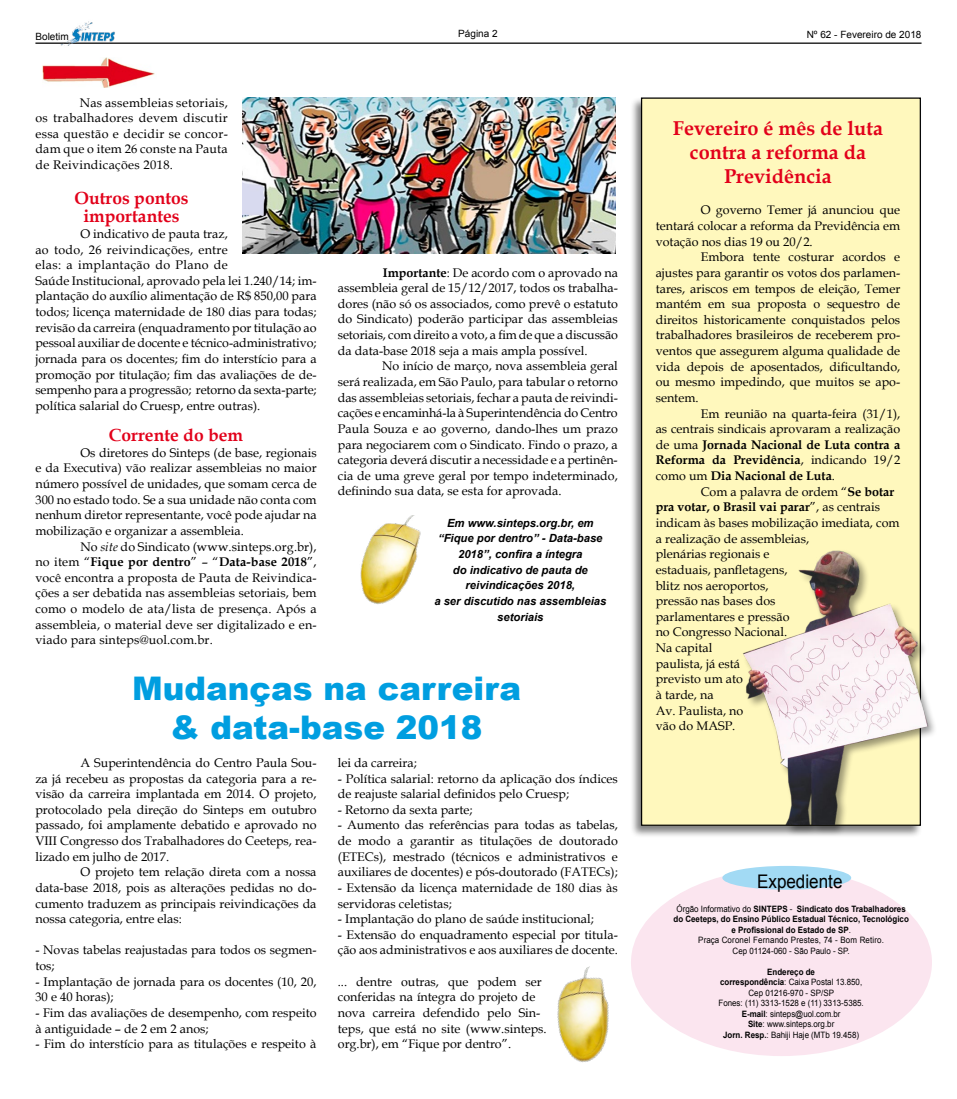
<style>
.page{position:relative;width:957px;height:1099px;background:#fff}
.page>*{position:absolute;margin:0;border:0;box-sizing:border-box;transform-origin:0 0}
.t1{font:900 32.5px/39px "Arial";color:#009ee0;text-align:center}
.t2{font:700 20px/24px "Book Antiqua";color:#e2001a;text-align:center}
.t3{font:18.75px "Arial";color:#000;scale:.91 1}
.t4{font:700 17.5px/18.8px "Book Antiqua";color:#e2001a;text-align:center}
.t5{font:12.5px/15.6px "Book Antiqua";color:#000;text-align:justify}
.t6{font:italic 700 11.25px/15.6px "Arial";color:#000;text-align:center}
.t7{font:10px "Arial";color:#000}
.t8{font:700 8.75px/10.5px "Arial";color:#000;text-align:center;scale:.91 1}
.t9{font:8.75px/10.5px "Arial";color:#000;text-align:center;scale:.91 1}
.s1{font-style:italic}
.s2{font-weight:700}
.s3{font-weight:400}
</style>
<div class="page">
<div style="left:631px;top:868px;width:301px;height:188px;background:#fbe5ef;border-radius:50%"></div>
<div style="left:722px;top:865px;width:129px;height:24px;background:#a2daf4;border-radius:50%"></div>
<hr style="left:35px;top:43px;width:886px;height:1px;background:#000">
<img style="left:58px;top:21px;width:60px;height:25px">
<img style="left:43px;top:58px;width:112px;height:30px">
<div style="left:629px;top:96px;width:294px;height:742px;background:#000;opacity:.5"></div>
<div style="left:641px;top:98px;width:279px;height:727px;background:#fff8bd"></div>
<img style="left:360px;top:515px;width:61px;height:89px">
<div style="left:742px;top:549px;width:196px;height:287px;background:#000;opacity:.4"></div>
<img style="left:742px;top:542px;width:191px;height:282px">
<img style="left:557px;top:966px;width:75px;height:97px">
<img style="left:242px;top:97px;width:374px;height:156px">
<p class="t7" style="left:35px;top:29px;width:35px">Boletim</p>
<p class="t7" style="left:458px;top:27px;width:41px">Página 2</p>
<p class="t7" style="left:806px;top:27px;width:116px">Nº 62 - Fevereiro de 2018</p>
<p class="t5" style="left:35px;top:94px;width:194px;text-indent:44px">Nas assembleias setoriais, os trabalhadores devem discutir essa questão e decidir se concor&shy;dam que o item 26 conste na Pauta de Reivindicações 2018.</p>
<h3 class="t4" style="left:74px;top:188px;width:116px">Outros pontos importantes</h3>
<p class="t5" style="left:35px;top:225px;width:283px;text-align:left;text-indent:45px">O indicativo de pauta traz,<br>ao todo, 26 reivindicações, entre<br>elas: a implantação do Plano de<br>Saúde Institucional, aprovado pela lei 1.240/14; im&shy;plantação do auxílio alimentação de R$ 850,00 para todos; licença maternidade de 180 dias para todas; revisão da carreira (enquadramento por titulação ao pessoal auxiliar de docente e técnico-administrativo; jornada para os docentes; fim do interstício para a promoção por titulação; fim das avaliações de de&shy;sempenho para a progressão; retorno da sexta-parte; política salarial do Cruesp, entre outras).</p>
<h3 class="t4" style="left:109px;top:426px;width:136px">Corrente do bem</h3>
<p class="t5" style="left:35px;top:444px;width:283px;text-indent:45px">Os diretores do Sinteps (de base, regionais e da Executiva) vão realizar assembleias no maior número possível de unidades, que somam cerca de 300 no estado todo. Se a sua unidade não conta com nenhum diretor representante, você pode ajudar na mobilização e organizar a assembleia.</p>
<p class="t5" style="left:35px;top:538px;width:283px;text-indent:45px">No <span class="s1">site</span> do Sindicato (www.sinteps.org.br), no item “<span class="s2">Fique por dentro</span>” – “<span class="s2">Data-base 2018</span>”, você encontra a proposta de Pauta de Reivindica&shy;ções a ser debatida nas assembleias setoriais, bem como o modelo de ata/lista de presença. Após a assembleia, o material deve ser digitalizado e en&shy;viado para sinteps@uol.com.br.</p>
<p class="t5" style="left:338px;top:264px;width:282px;text-indent:45px"><span class="s2">Importante</span>: De acordo com o aprovado na assembleia geral de 15/12/2017, todos os trabalha&shy;dores (não só os associados, como prevê o estatuto do Sindicato) poderão participar das assembleias setoriais, com direito a voto, a fim de que a discussão da data-base 2018 seja a mais ampla possível.</p>
<p class="t5" style="left:338px;top:358px;width:282px;text-indent:44px">No início de março, nova assembleia geral será realizada, em São Paulo, para tabular o retorno das assembleias setoriais, fechar a pauta de reivindi&shy;cações e encaminhá-la à Superintendência do Centro Paula Souza e ao governo, dando-lhes um prazo para negociarem com o Sindicato. Findo o prazo, a categoria deverá discutir a necessidade e a pertinên&shy;cia de uma greve geral por tempo indeterminado, definindo sua data, se esta for aprovada.</p>
<p class="t6" style="left:434px;top:515px;width:173px">Em www.sinteps.org.br, em “Fique por dentro” - Data-base<br>2018”, confira a íntegra<br>do indicativo de pauta de reivindicações 2018,<br>a ser discutido nas assembleias setoriais</p>
<h1 class="t1" style="left:132px;top:668px;width:390px">Mudanças na carreira &amp; data-base 2018</h1>
<p class="t5" style="left:338px;top:754px;width:81px">lei da carreira;</p>
<p class="t5" style="left:338px;top:770px;width:281px">- Política salarial: retorno da aplicação dos índices de reajuste salarial definidos pelo Cruesp;</p>
<p class="t5" style="left:338px;top:801px;width:136px">- Retorno da sexta parte;</p>
<p class="t5" style="left:338px;top:817px;width:281px">- Aumento das referências para todas as tabelas, de modo a garantir as titulações de doutorado (ETECs), mestrado (técnicos e administrativos e auxiliares de docentes) e pós-doutorado (FATECs);</p>
<p class="t5" style="left:338px;top:879px;width:281px">- Extensão da licença maternidade de 180 dias às servidoras celetistas;</p>
<p class="t5" style="left:338px;top:910px;width:257px">- Implantação do plano de saúde institucional;</p>
<p class="t5" style="left:338px;top:926px;width:281px">- Extensão do enquadramento especial por titula&shy;ção aos administrativos e aos auxiliares de docente.</p>
<p class="t5" style="left:338px;top:973px;width:210px;text-align:left">... dentre outras, que podem ser conferidas na íntegra do projeto de nova carreira defendido pelo Sin&shy;teps, que está no site (www.sinteps. org.br), em “Fique por dentro”.</p>
<p class="t5" style="left:35px;top:754px;width:283px;text-indent:45px">A Superintendência do Centro Paula Sou&shy;za já recebeu as propostas da categoria para a re&shy;visão da carreira implantada em 2014. O projeto, protocolado pela direção do Sinteps em outubro passado, foi amplamente debatido e aprovado no VIII Congresso dos Trabalhadores do Ceeteps, rea&shy;lizado em julho de 2017.</p>
<p class="t5" style="left:35px;top:864px;width:283px;text-indent:45px">O projeto tem relação direta com a nossa data-base 2018, pois as alterações pedidas no do&shy;cumento traduzem as principais reivindicações da nossa categoria, entre elas:</p>
<p class="t5" style="left:35px;top:942px;width:283px">- Novas tabelas reajustadas para todos os segmen&shy;tos;</p>
<p class="t5" style="left:35px;top:973px;width:283px">- Implantação de jornada para os docentes (10, 20,<br>30 e 40 horas);</p>
<p class="t5" style="left:35px;top:1004px;width:283px">- Fim das avaliações de desempenho, com respeito à antiguidade – de 2 em 2 anos;</p>
<p class="t5" style="left:35px;top:1035px;width:283px">- Fim do interstício para as titulações e respeito à</p>
<h2 class="t2" style="left:673px;top:116px;width:211px">Fevereiro é mês de luta contra a reforma da<br>Previdência</h2>
<p class="t5" style="left:656px;top:202px;width:246px;text-indent:45px">O governo Temer já anunciou que tentará colocar a reforma da Previdência em votação nos dias 19 ou 20/2.</p>
<p class="t5" style="left:656px;top:249px;width:246px;text-indent:45px">Embora tente costurar acordos e ajustes para garantir os votos dos parlamen&shy;tares, ariscos em tempos de eleição, Temer mantém em sua proposta o sequestro de direitos historicamente conquistados pelos trabalhadores brasileiros de receberem pro&shy;ventos que assegurem alguma qualidade de vida depois de aposentados, dificultando, ou mesmo impedindo, que muitos se apo&shy;sentem.</p>
<p class="t5" style="left:656px;top:405px;width:246px;text-indent:45px">Em reunião na quarta-feira (31/1), as centrais sindicais aprovaram a realização de uma <span class="s2">Jornada Nacional de Luta contra a Reforma da Previdência</span>, indicando 19/2 como um <span class="s2">Dia Nacional de Luta</span>.</p>
<p class="t5" style="left:655px;top:483px;width:245px;text-align:left;text-indent:45px">Com a palavra de ordem “<span class="s2">Se botar pra votar, o Brasil vai parar</span>”, as centrais indicam às bases mobilização imediata, com a realização de assembleias,<br>plenárias regionais e<br>estaduais, panfletagens,<br>blitz nos aeroportos,<br>pressão nas bases dos<br>parlamentares e pressão<br>no Congresso Nacional.<br>Na capital<br>paulista, já está<br>previsto um ato<br>à tarde, na<br>Av. Paulista, no<br>vão do MASP.</p>
<h3 class="t3" style="left:757px;top:868px;width:95px">Expediente</h3>
<p class="t8" style="left:673px;top:903px;width:260px"><span class="s3">Órgão Informativo do</span> SINTEPS <span class="s3">-</span> Sindicato dos Trabalhadores do Ceeteps, do Ensino Público Estadual Técnico, Tecnológico e Profissional do Estado de SP<span class="s3">.<br>Praça Coronel Fernando Prestes, 74 - Bom Retiro.<br>Cep 01124-060 - São Paulo - SP.</span></p>
<p class="t9" style="left:718px;top:966px;width:161px"><span class="s2">Endereço de<br>correspondência</span>: Caixa Postal 13.850,<br>Cep 01216-970 - SP/SP<br>Fones: (11) 3313-1528 e (11) 3313-5385.<br><span class="s2">E-mail</span>: sinteps@uol.com.br<br><span class="s2">Site</span>: www.sinteps.org.br<br><span class="s2">Jorn. Resp.</span>: Bahiji Haje (MTb 19.458)</p>
</div>
